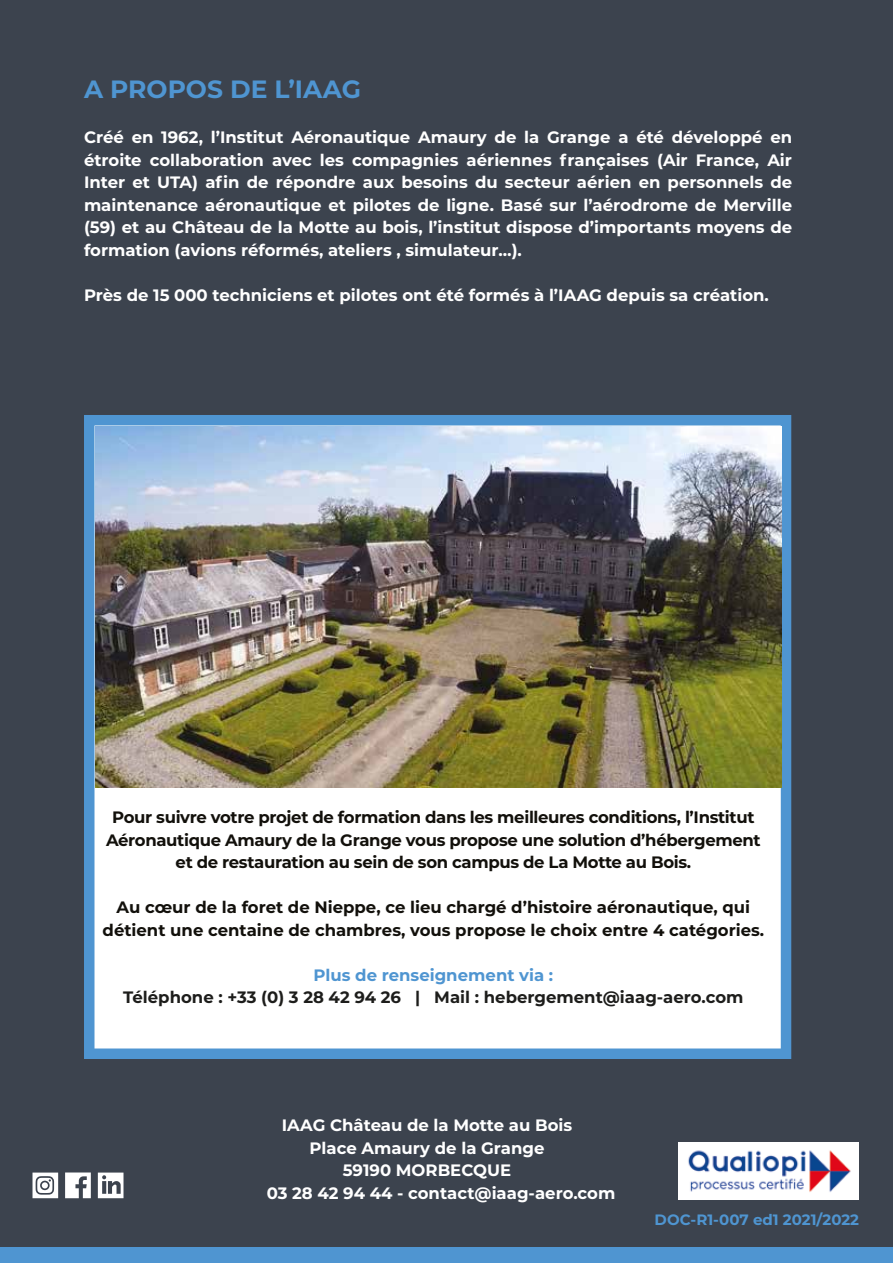
<style>
.page{position:relative;width:893px;height:1263px;background:#3c434e}
.page>*{position:absolute;margin:0;border:0;box-sizing:border-box;transform-origin:0 0}
.t1{font:700 25.05px "Montserrat";color:#4f95d1}
.t2{font:700 16.5px/22.5px "Montserrat";color:#fff;text-align:justify}
.t3{font:700 16.5px/22.5px "Montserrat";letter-spacing:-.02em;color:#12100b;text-align:center}
.t4{font:700 16.5px/22.5px "Montserrat";color:#12100b;text-align:center}
.t5{font:700 16.5px "Montserrat";color:#1d1d1b}
.t6{font:700 16.5px "Montserrat";color:#4f95d1}
.t7{font:700 15px "Montserrat";color:#4f95d1}
</style>
<div class="page">
<svg style="left:84px;top:415px;width:707px;height:644px;background:#e7f0f7"></svg>
<img style="left:95px;top:426px;width:686px;height:361px">
<div style="left:0;top:1248px;width:893px;height:15px;background:#4f95d1"></div>
<svg style="left:65px;top:1172px;width:26px;height:26px"></svg>
<svg style="left:98px;top:1172px;width:25px;height:26px"></svg>
<svg style="left:33px;top:1172px;width:25px;height:26px"></svg>
<img style="left:678px;top:1142px;width:180px;height:58px">
<h1 class="t1" style="left:84px;top:71px;width:278px">A PROPOS DE L’IAAG</h1>
<p class="t2" style="left:84px;top:125px;width:710px">Créé en 1962, l’Institut Aéronautique Amaury de la Grange a été développé en étroite collaboration avec les compagnies aériennes françaises (Air France, Air Inter et UTA) afin de répondre aux besoins du secteur aérien en personnels de maintenance aéronautique et pilotes de ligne. Basé sur l’aérodrome de Merville (59) et au Château de la Motte au bois, l’institut dispose d’importants moyens de formation (avions réformés, ateliers , simulateur…).</p>
<p class="t2" style="left:84px;top:283px;width:686px">Près de 15 000 techniciens et pilotes ont été formés à l’IAAG depuis sa création.</p>
<p class="t3" style="left:106px;top:805px;width:656px">Pour suivre votre projet de formation dans les meilleures conditions, l’Institut<br>Aéronautique Amaury de la Grange vous propose une solution d’hébergement et de restauration au sein de son campus de La Motte au Bois.</p>
<p class="t4" style="left:103px;top:895px;width:663px">Au cœur de la foret de Nieppe, ce lieu chargé d’histoire aéronautique, qui détient une centaine de chambres, vous propose le choix entre 4 catégories.</p>
<p class="t6" style="left:313px;top:963px;width:241px">Plus de renseignement via :</p>
<p class="t5" style="left:123px;top:985px;width:622px">Téléphone : +33 (0) 3 28 42 94 26 | Mail : hebergement@iaag-aero.com</p>
<p class="t2" style="left:282px;top:1113px;width:292px">IAAG Château de la Motte au Bois</p>
<p class="t2" style="left:309px;top:1136px;width:237px">Place Amaury de la Grange</p>
<p class="t2" style="left:343px;top:1158px;width:170px">59190 MORBECQUE</p>
<p class="t2" style="left:267px;top:1181px;width:350px">03 28 42 94 44 - contact@iaag-aero.com</p>
<p class="t7" style="left:655px;top:1208px;width:206px">DOC-R1-007 ed1 2021/2022</p>
</div>
